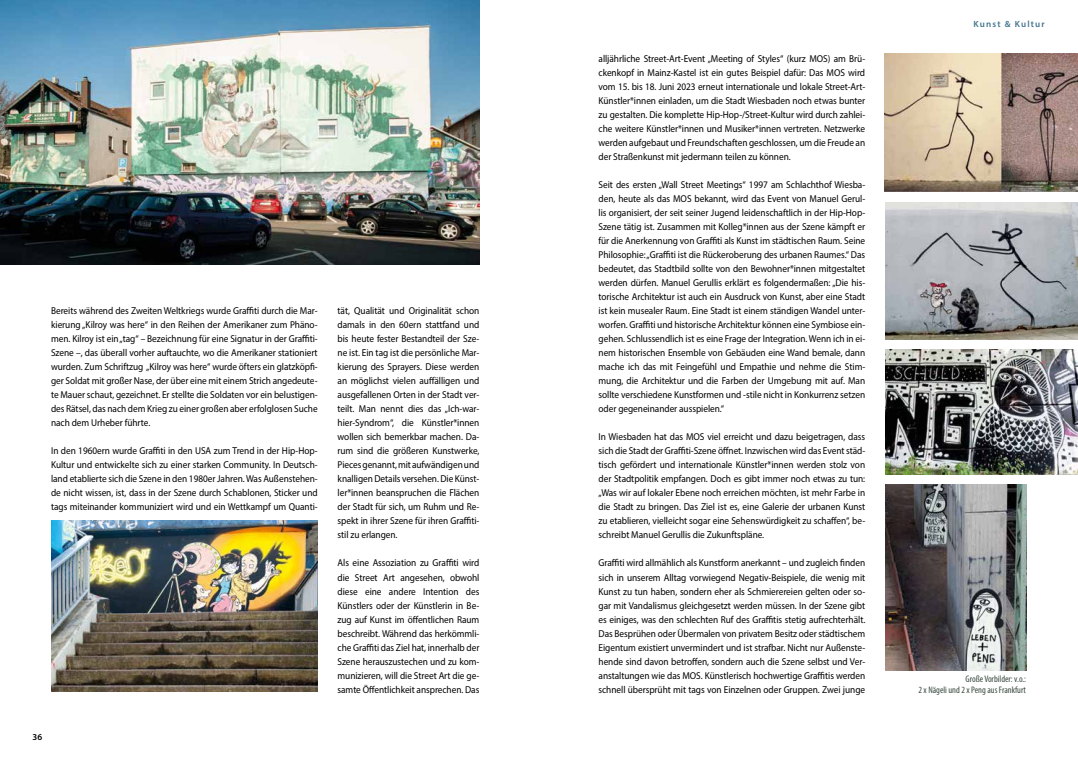
<style>
.page{position:relative;width:1078px;height:766px;background:#fff}
.page>*{position:absolute;margin:0;border:0;box-sizing:border-box;transform-origin:0 0}
.t1{font:10px/14px "Myriad Pro";letter-spacing:-.005em;color:#000;text-align:justify;scale:.93 1}
.t2{font:condensed 9.5px/10.5px "Myriad Pro";color:#3a4b40;text-align:right}
.t3{font:600 9px "Myriad Pro";letter-spacing:.13em;color:#43748e}
.t4{font:600 9px "Myriad Pro";color:#000}
</style>
<div class="page">
<img style="left:0;top:0;width:479px;height:264px">
<img style="left:51px;top:520px;width:266px;height:171px">
<img style="left:884px;top:54px;width:193px;height:137px">
<img style="left:885px;top:203px;width:192px;height:136px">
<img style="left:885px;top:350px;width:192px;height:124px">
<img style="left:885px;top:484px;width:141px;height:186px">
<p class="t1" style="left:51px;top:304px;width:288px">Bereits während des Zweiten Weltkriegs wurde Graffiti durch die Mar&shy;kierung „Kilroy was here“ in den Reihen der Amerikaner zum Phäno&shy;men. Kilroy ist ein „tag“ – Bezeichnung für eine Signatur in der Graffiti-Szene –, das überall vorher auftauchte, wo die Amerikaner stationiert wurden. Zum Schriftzug „Kilroy was here“ wurde öfters ein glatzköpfi&shy;ger Soldat mit großer Nase, der über eine mit einem Strich angedeute&shy;te Mauer schaut, gezeichnet. Er stellte die Soldaten vor ein belustigen&shy;des Rätsel, das nach dem Krieg zu einer großen aber erfolglosen Suche nach dem Urheber führte.</p>
<p class="t1" style="left:51px;top:444px;width:288px">In den 1960ern wurde Graffiti in den USA zum Trend in der Hip-Hop-Kultur und entwickelte sich zu einer starken Community. In Deutsch&shy;land etablierte sich die Szene in den 1980er Jahren. Was Außenstehen&shy;de nicht wissen, ist, dass in der Szene durch Schablonen, Sticker und tags miteinander kommuniziert wird und ein Wettkampf um Quanti-</p>
<p class="t4" style="left:33px;top:731px;width:11px">36</p>
<p class="t1" style="left:337px;top:304px;width:154px">tät, Qualität und Originalität schon damals in den 60ern stattfand und bis heute fester Bestandteil der Sze&shy;ne ist. Ein tag ist die persönliche Mar&shy;kierung des Sprayers. Diese werden an möglichst vielen auffälligen und ausgefallenen Orten in der Stadt ver&shy;teilt. Man nennt dies das „Ich-war&shy;hier-Syndrom“, die Künstler*innen wollen sich bemerkbar machen. Da&shy;rum sind die größeren Kunstwerke, Pieces genannt, mit aufwändigen und knalligen Details versehen. Die Künst&shy;ler*innen beanspruchen die Flächen der Stadt für sich, um Ruhm und Re&shy;spekt in ihrer Szene für ihren Graffiti&shy;stil zu erlangen.</p>
<p class="t1" style="left:337px;top:556px;width:154px">Als eine Assoziation zu Graffiti wird die Street Art angesehen, obwohl diese eine andere Intention des Künstlers oder der Künstlerin in Be&shy;zug auf Kunst im öffentlichen Raum beschreibt. Während das herkömmli&shy;che Graffiti das Ziel hat, innerhalb der Szene herauszustechen und zu kom&shy;munizieren, will die Street Art die ge&shy;samte Öffentlichkeit ansprechen. Das</p>
<p class="t1" style="left:598px;top:52px;width:288px">alljährliche Street-Art-Event „Meeting of Styles“ (kurz MOS) am Brü&shy;ckenkopf in Mainz-Kastel ist ein gutes Beispiel dafür: Das MOS wird vom 15. bis 18. Juni 2023 erneut internationale und lokale Street-Art-Künstler*innen einladen, um die Stadt Wiesbaden noch etwas bunter zu gestalten. Die komplette Hip-Hop-/Street-Kultur wird durch zahlei&shy;che weitere Künstler*innen und Musiker*innen vertreten. Netzwerke werden aufgebaut und Freundschaften geschlossen, um die Freude an der Straßenkunst mit jedermann teilen zu können.</p>
<p class="t1" style="left:598px;top:178px;width:288px">Seit des ersten „Wall Street Meetings“ 1997 am Schlachthof Wiesba&shy;den, heute als das MOS bekannt, wird das Event von Manuel Gerul&shy;lis organisiert, der seit seiner Jugend leidenschaftlich in der Hip-Hop-Szene tätig ist. Zusammen mit Kolleg*innen aus der Szene kämpft er für die Anerkennung von Graffiti als Kunst im städtischen Raum. Seine Philosophie: „Graffiti ist die Rückeroberung des urbanen Raumes.“ Das bedeutet, das Stadtbild sollte von den Bewohner*innen mitgestaltet werden dürfen. Manuel Gerullis erklärt es folgendermaßen: „Die his&shy;torische Architektur ist auch ein Ausdruck von Kunst, aber eine Stadt ist kein musealer Raum. Eine Stadt ist einem ständigen Wandel unter&shy;worfen. Graffiti und historische Architektur können eine Symbiose ein&shy;gehen. Schlussendlich ist es eine Frage der Integration. Wenn ich in ei&shy;nem historischen Ensemble von Gebäuden eine Wand bemale, dann mache ich das mit Feingefühl und Empathie und nehme die Stim&shy;mung, die Architektur und die Farben der Umgebung mit auf. Man sollte verschiedene Kunstformen und -stile nicht in Konkurrenz setzen oder gegeneinander ausspielen.“</p>
<p class="t1" style="left:598px;top:430px;width:288px">In Wiesbaden hat das MOS viel erreicht und dazu beigetragen, dass sich die Stadt der Graffiti-Szene öffnet. Inzwischen wird das Event städ&shy;tisch gefördert und internationale Künstler*innen werden stolz von der Stadtpolitik empfangen. Doch es gibt immer noch etwas zu tun: „Was wir auf lokaler Ebene noch erreichen möchten, ist mehr Farbe in die Stadt zu bringen. Das Ziel ist es, eine Galerie der urbanen Kunst zu etablieren, vielleicht sogar eine Sehenswürdigkeit zu schaffen“, be&shy;schreibt Manuel Gerullis die Zukunftspläne.</p>
<p class="t1" style="left:598px;top:556px;width:288px">Graffiti wird allmählich als Kunstform anerkannt – und zugleich finden sich in unserem Alltag vorwiegend Negativ-Beispiele, die wenig mit Kunst zu tun haben, sondern eher als Schmierereien gelten oder so&shy;gar mit Vandalismus gleichgesetzt werden müssen. In der Szene gibt es einiges, was den schlechten Ruf des Graffitis stetig aufrechterhält.<br>Das Besprühen oder Übermalen von privatem Besitz oder städtischem Eigentum existiert unvermindert und ist strafbar. Nicht nur Außenste&shy;hende sind davon betroffen, sondern auch die Szene selbst und Ver&shy;anstaltungen wie das MOS. Künstlerisch hochwertige Graffitis werden schnell übersprüht mit tags von Einzelnen oder Gruppen. Zwei junge</p>
<p class="t3" style="left:973px;top:18px;width:73px">Kunst &amp; Kultur</p>
<p class="t2" style="left:918px;top:673px;width:109px">Große Vorbilder: v.o.:<br>2 x Nägeli und 2 x Peng aus Frankfurt</p>
</div>
